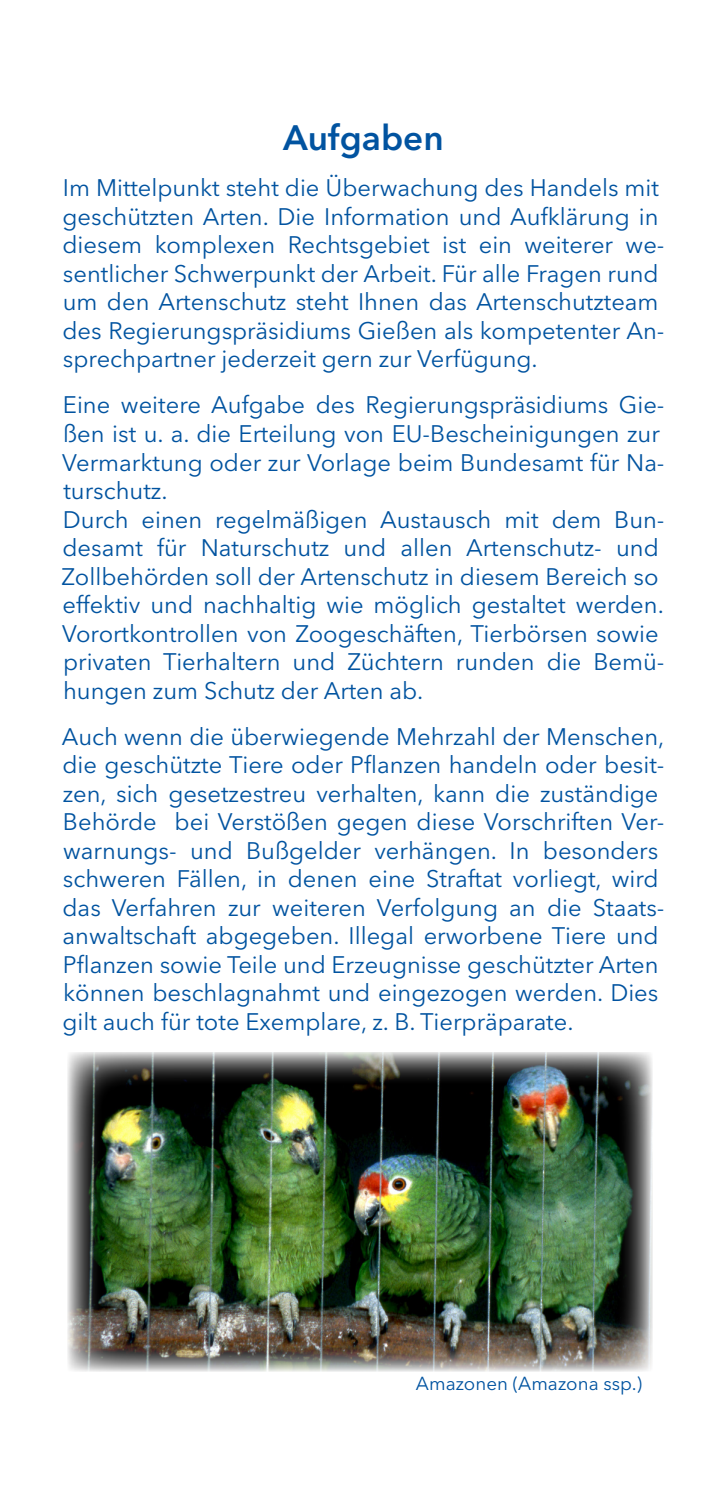
<style>
.page{position:relative;width:702px;height:1489px;background:#fff}
.page>*{position:absolute;margin:0;border:0;box-sizing:border-box;transform-origin:0 0}
.t1{font:600 35px "Avenir Next LT Pro";color:#0153a0}
.t2{font:23.75px/28.5px "Avenir Next LT Pro";color:#0153a0}
.t3{font:18.75px "Avenir Next LT Pro";color:#0153a0}
</style>
<div class="page">
<img style="left:68px;top:1052px;width:584px;height:319px">
<h1 class="t1" style="left:283px;top:116px;width:162px">Aufgaben</h1>
<p class="t2" style="left:62px;top:174px;width:603px">Im Mittelpunkt steht die Überwachung des Handels mit geschützten Arten. Die Information und Aufklärung in diesem komplexen Rechtsgebiet ist ein weiterer we&shy;sentlicher Schwerpunkt der Arbeit. Für alle Fragen rund um den Artenschutz steht Ihnen das Artenschutzteam des Regierungspräsidiums Gießen als kompetenter An&shy;sprechpartner jederzeit gern zur Verfügung.</p>
<p class="t2" style="left:62px;top:391px;width:604px">Eine weitere Aufgabe des Regierungspräsidiums Gie&shy;ßen ist u. a. die Erteilung von EU-Bescheinigungen zur Vermarktung oder zur Vorlage beim Bundesamt für Na&shy;turschutz.<br>Durch einen regelmäßigen Austausch mit dem Bun&shy;desamt für Naturschutz und allen Artenschutz- und Zollbehörden soll der Artenschutz in diesem Bereich so effektiv und nachhaltig wie möglich gestaltet werden.<br>Vorortkontrollen von Zoogeschäften, Tierbörsen sowie privaten Tierhaltern und Züchtern runden die Bemü&shy;hungen zum Schutz der Arten ab.</p>
<p class="t2" style="left:62px;top:722px;width:604px">Auch wenn die überwiegende Mehrzahl der Menschen, die geschützte Tiere oder Pflanzen handeln oder besit&shy;zen, sich gesetzestreu verhalten, kann die zuständige Behörde bei Verstößen gegen diese Vorschriften Ver&shy;warnungs- und Bußgelder verhängen. In besonders schweren Fällen, in denen eine Straftat vorliegt, wird das Verfahren zur weiteren Verfolgung an die Staats&shy;anwaltschaft abgegeben. Illegal erworbene Tiere und Pflanzen sowie Teile und Erzeugnisse geschützter Arten können beschlagnahmt und eingezogen werden. Dies gilt auch für tote Exemplare, z. B. Tierpräparate.</p>
<p class="t3" style="left:416px;top:1371px;width:228px">Amazonen (Amazona ssp.)</p>
</div>
